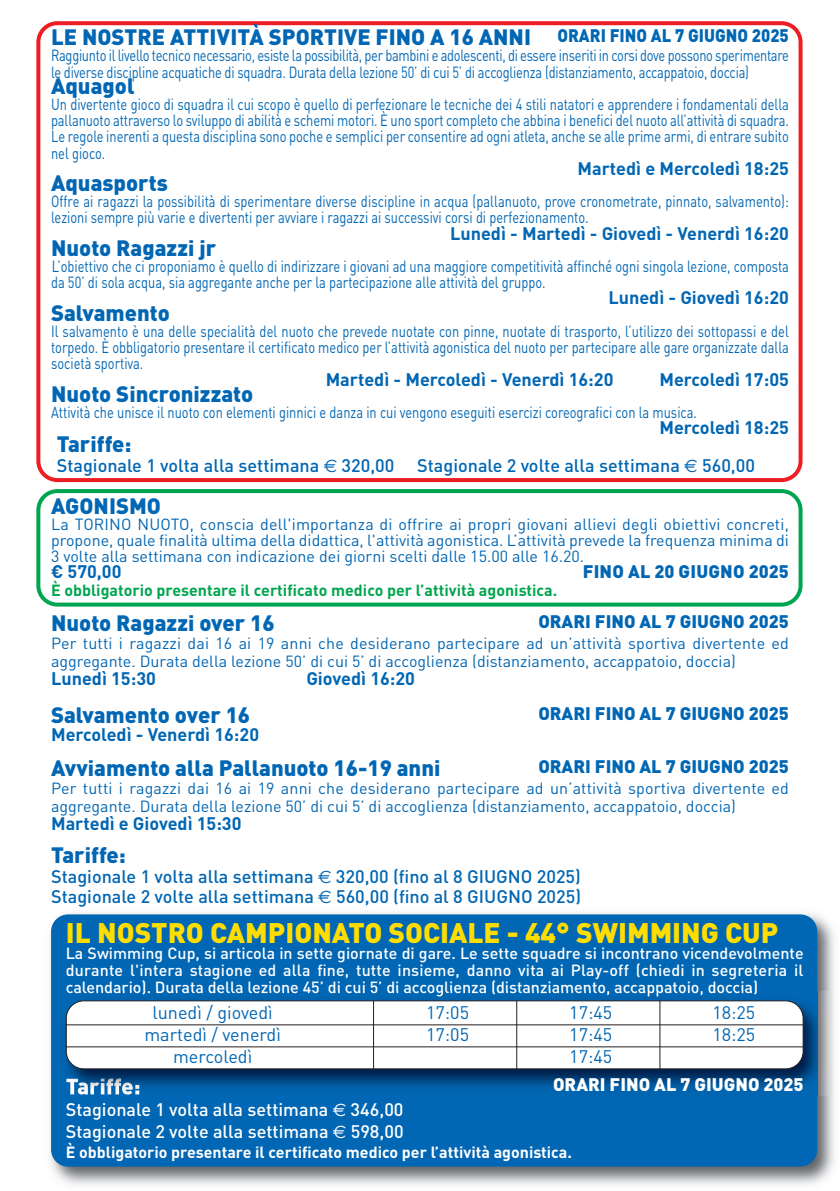
<style>
.page{position:relative;width:840px;height:1191px;background:#fff}
.page>*{position:absolute;margin:0;border:0;box-sizing:border-box;transform-origin:0 0}
.t1{font:900 28px "DINOT";color:#ffdd01}
.t2{font:900 22px "DINOT";color:#0166b3}
.t3{font:700 18px "DINOT";color:#0166b3}
.t4{font:500 18px/20px "DINOT";color:#0166b3}
.t5{font:900 18px "DINOT";color:#0166b3}
.t6{font:18px "DINOT";color:#0166b3}
.t7{font:500 18px/22px "DINOT";color:#fff}
.t8{font:900 18px "DINOT";color:#0166b3;scale:.92 1}
.t9{font:900 18px "DINOT";color:#fff}
.t10{font:16px/16.2px "DINOT";color:#0166b3;text-align:justify;scale:.8 1}
.t11{font:16px/18px "DINOT";color:#0166b3}
.t12{font:500 16px/16.8px "DINOT";color:#fff;text-align:justify}
.t13{font:16px/16.2px "DINOT";letter-spacing:-.02em;color:#0166b3;scale:.8 1}
.t14{font:700 16px "DINOT";color:#00a54f}
.t15{font:700 16px "DINOT";color:#fff}
.s1{font-family:"Euro Sans";font-weight:400}
</style>
<div class="page">
<img style="left:50px;top:913px;width:785px;height:272px">
<div style="left:51px;top:914px;width:765px;height:252px;background:#0166b3;border-radius:17px"></div>
<svg style="left:36px;top:21px;width:766px;height:461px"></svg>
<svg style="left:36px;top:489px;width:766px;height:117px"></svg>
<img style="left:65px;top:991px;width:764px;height:104px">
<img style="left:67px;top:991px;width:106px;height:3px">
<img style="left:66px;top:1078px;width:73px;height:16px">
<div style="left:66px;top:1000px;width:736px;height:68px;background:#fff;border-radius:18px"></div>
<div style="left:66px;top:1000px;width:737px;height:69px;border:2px solid #231f20;border-radius:18px"></div>
<hr style="left:66px;top:1024px;width:737px;height:1px;background:#231f20">
<hr style="left:66px;top:1046px;width:737px;height:1px;background:#231f20">
<hr style="left:373px;top:1000px;width:1px;height:69px;background:#231f20">
<hr style="left:516px;top:1000px;width:1px;height:69px;background:#231f20">
<hr style="left:659px;top:1000px;width:1px;height:69px;background:#231f20">
<h2 class="t2" style="left:51px;top:30px;width:481px">LE NOSTRE ATTIVITÀ SPORTIVE FINO A 16 ANNI</h2>
<p class="t13" style="left:51px;top:49px;width:923px">Raggiunto il livello tecnico necessario, esiste la possibilità, per bambini e adolescenti, di essere inseriti in corsi dove possono sperimentare le diverse discipline acquatiche di squadra. Durata della lezione 50’ di cui 5’ di accoglienza (distanziamento, accappatoio, doccia)</p>
<h2 class="t2" style="left:51px;top:78px;width:85px">Aquagol</h2>
<p class="t10" style="left:51px;top:98px;width:923px">Un divertente gioco di squadra il cui scopo è quello di perfezionare le tecniche dei 4 stili natatori e apprendere i fondamentali della pallanuoto attraverso lo sviluppo di abilità e schemi motori. È uno sport completo che abbina i benefici del nuoto all’attività di squadra.<br>Le regole inerenti a questa disciplina sono poche e semplici per consentire ad ogni atleta, anche se alle prime armi, di entrare subito nel gioco.</p>
<p class="t3" style="left:577px;top:162px;width:213px">Martedì e Mercoledì 18:25</p>
<h2 class="t2" style="left:51px;top:175px;width:118px">Aquasports</h2>
<p class="t10" style="left:51px;top:195px;width:923px">Offre ai ragazzi la possibilità di sperimentare diverse discipline in acqua (pallanuoto, prove cronometrate, pinnato, salvamento): lezioni sempre più varie e divertenti per avviare i ragazzi ai successivi corsi di perfezionamento.</p>
<p class="t3" style="left:450px;top:227px;width:340px">Lunedì - Martedì - Giovedì - Venerdì 16:20</p>
<h2 class="t2" style="left:51px;top:240px;width:166px">Nuoto Ragazzi jr</h2>
<p class="t10" style="left:51px;top:260px;width:923px">L’obiettivo che ci proponiamo è quello di indirizzare i giovani ad una maggiore competitività affinché ogni singola lezione, composta da 50’ di sola acqua, sia aggregante anche per la partecipazione alle attività del gruppo.</p>
<p class="t3" style="left:608px;top:292px;width:182px">Lunedì - Giovedì 16:20</p>
<h2 class="t2" style="left:51px;top:305px;width:120px">Salvamento</h2>
<p class="t10" style="left:51px;top:325px;width:923px">Il salvamento è una delle specialità del nuoto che prevede nuotate con pinne, nuotate di trasporto, l’utilizzo dei sottopassi e del torpedo. È obbligatorio presentare il certificato medico per l’attività agonistica del nuoto per partecipare alle gare organizzate dalla società sportiva.</p>
<p class="t3" style="left:325px;top:373px;width:289px">Martedì - Mercoledì - Venerdì 16:20</p>
<p class="t3" style="left:659px;top:373px;width:131px">Mercoledì 17:05</p>
<h2 class="t2" style="left:51px;top:386px;width:203px">Nuoto Sincronizzato</h2>
<p class="t10" style="left:51px;top:406px;width:808px">Attività che unisce il nuoto con elementi ginnici e danza in cui vengono eseguiti esercizi coreografici con la musica.</p>
<p class="t3" style="left:659px;top:421px;width:131px">Mercoledì 18:25</p>
<h2 class="t2" style="left:57px;top:436px;width:76px">Tariffe:</h2>
<p class="t4" style="left:57px;top:457px;width:339px">Stagionale 1 volta alla settimana <span class="s1">€</span> 320,00</p>
<p class="t4" style="left:417px;top:457px;width:339px">Stagionale 2 volte alla settimana <span class="s1">€</span> 560,00</p>
<p class="t8" style="left:557px;top:29px;width:253px">ORARI FINO AL 7 GIUGNO 2025</p>
<h2 class="t2" style="left:51px;top:498px;width:111px">AGONISMO</h2>
<p class="t11" style="left:51px;top:518px;width:739px;line-height:16px;text-align:justify">La TORINO NUOTO, conscia dell'importanza di offrire ai propri giovani allievi degli obiettivi concreti, propone, quale finalità ultima della didattica, l'attività agonistica. L’attività prevede la frequenza minima di 3 volte alla settimana con indicazione dei giorni scelti dalle 15.00 alle 16.20.</p>
<p class="t3" style="left:51px;top:565px;width:72px">€ 570,00</p>
<p class="t5" style="left:582px;top:565px;width:207px">FINO AL 20 GIUGNO 2025</p>
<p class="t14" style="left:51px;top:585px;width:507px">È obbligatorio presentare il certificato medico per l’attività agonistica.</p>
<p class="t5" style="left:538px;top:615px;width:252px">ORARI FINO AL 7 GIUGNO 2025</p>
<h2 class="t2" style="left:51px;top:615px;width:225px">Nuoto Ragazzi over 16</h2>
<p class="t11" style="left:51px;top:636px;width:739px">Per tutti i ragazzi dai 16 ai 19 anni che desiderano partecipare ad un’attività sportiva divertente ed aggregante. Durata della lezione 50’ di cui 5’ di accoglienza (distanziamento, accappatoio, doccia)</p>
<p class="t3" style="left:51px;top:672px;width:106px">Lunedì 15:30</p>
<p class="t3" style="left:306px;top:672px;width:110px">Giovedì 16:20</p>
<p class="t5" style="left:538px;top:707px;width:252px">ORARI FINO AL 7 GIUGNO 2025</p>
<p class="t5" style="left:538px;top:760px;width:252px">ORARI FINO AL 7 GIUGNO 2025</p>
<h2 class="t2" style="left:51px;top:707px;width:200px">Salvamento over 16</h2>
<p class="t3" style="left:51px;top:728px;width:209px">Mercoledì - Venerdì 16:20</p>
<h2 class="t2" style="left:51px;top:760px;width:390px">Avviamento alla Pallanuoto 16-19 anni</h2>
<p class="t11" style="left:51px;top:781px;width:739px">Per tutti i ragazzi dai 16 ai 19 anni che desiderano partecipare ad un’attività sportiva divertente ed aggregante. Durata della lezione 50’ di cui 5’ di accoglienza (distanziamento, accappatoio, doccia)</p>
<p class="t3" style="left:51px;top:817px;width:192px">Martedì e Giovedì 15:30</p>
<h2 class="t2" style="left:51px;top:847px;width:76px">Tariffe:</h2>
<p class="t4" style="left:51px;top:868px;width:531px">Stagionale 1 volta alla settimana <span class="s1">€</span> 320,00 (fino al 8 GIUGNO 2025)<br>Stagionale 2 volte alla settimana <span class="s1">€</span> 560,00 (fino al 8 GIUGNO 2025)</p>
<h1 class="t1" style="left:66px;top:922px;width:713px">IL NOSTRO CAMPIONATO SOCIALE - 44° SWIMMING CUP</h1>
<p class="t12" style="left:66px;top:947px;width:739px">La Swimming Cup, si articola in sette giornate di gare. Le sette squadre si incontrano vicendevolmente durante l'intera stagione ed alla fine, tutte insieme, danno vita ai Play-off (chiedi in segreteria il calendario). Durata della lezione 45’ di cui 5’ di accoglienza (distanziamento, accappatoio, doccia)</p>
<p class="t6" style="left:152px;top:1006px;width:122px">lunedì / giovedì</p>
<p class="t6" style="left:426px;top:1006px;width:44px">17:05</p>
<p class="t6" style="left:569px;top:1006px;width:44px">17:45</p>
<p class="t6" style="left:712px;top:1006px;width:44px">18:25</p>
<p class="t6" style="left:144px;top:1028px;width:138px">martedì / venerdì</p>
<p class="t6" style="left:426px;top:1028px;width:44px">17:05</p>
<p class="t6" style="left:569px;top:1028px;width:44px">17:45</p>
<p class="t6" style="left:712px;top:1028px;width:44px">18:25</p>
<p class="t6" style="left:173px;top:1050px;width:81px">mercoledì</p>
<p class="t6" style="left:569px;top:1050px;width:44px">17:45</p>
<p class="t9" style="left:552px;top:1078px;width:252px">ORARI FINO AL 7 GIUGNO 2025</p>
<p class="t7" style="left:66px;top:1100px;width:339px">Stagionale 1 volta alla settimana <span class="s1">€</span> 346,00<br>Stagionale 2 volte alla settimana <span class="s1">€</span> 598,00</p>
<p class="t15" style="left:66px;top:1147px;width:507px">È obbligatorio presentare il certificato medico per l’attività agonistica.</p>
</div>
